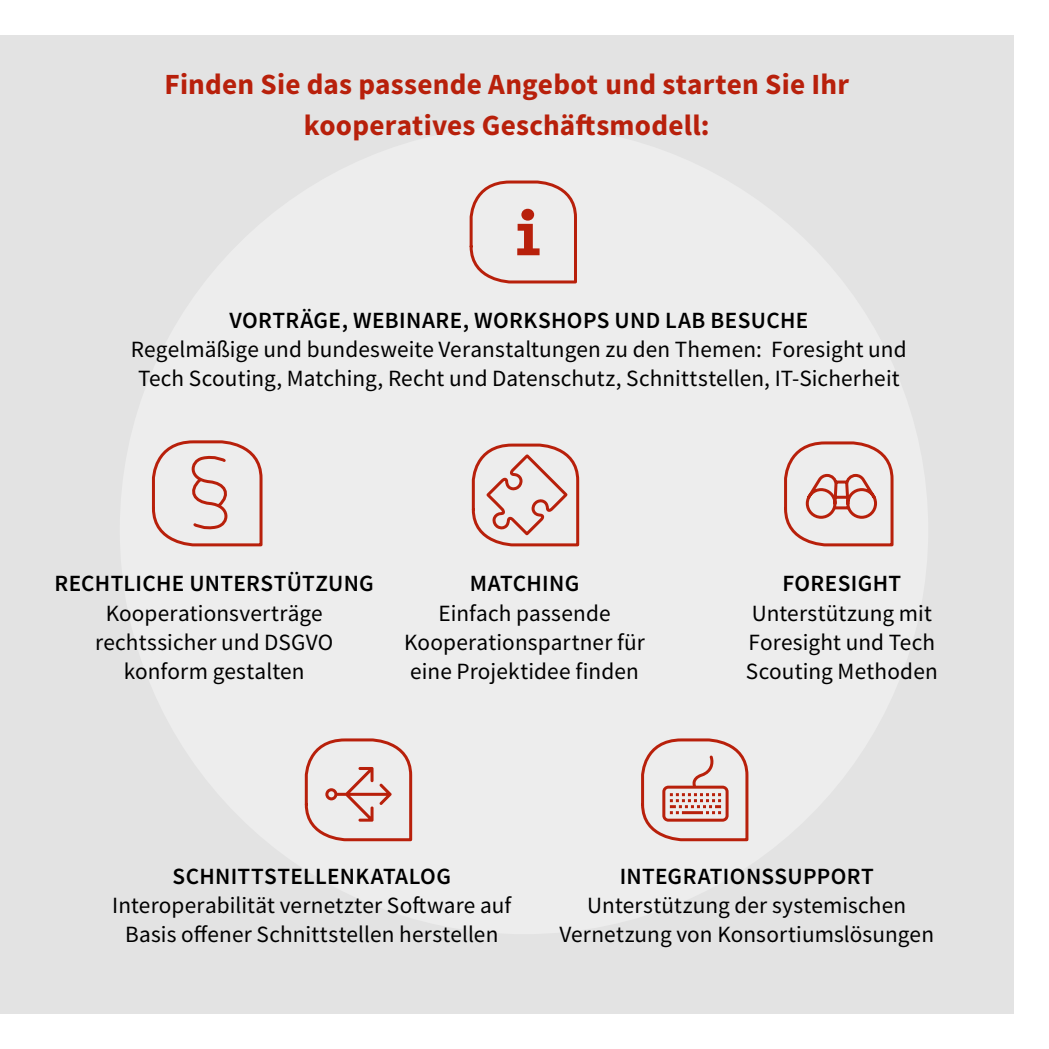
<style>
.page{position:relative;width:1049px;height:1049px;background:#fff}
.page>*{position:absolute;margin:0;border:0;box-sizing:border-box;transform-origin:0 0}
.t1{font:700 29.25px/41px "Source Sans Pro";letter-spacing:.005em;color:#b8200b;text-align:center}
.t2{font:23.25px/29.2px "Source Sans Pro";letter-spacing:.005em;color:#000;text-align:center}
.t3{font:600 23.25px "Source Sans Pro";letter-spacing:.015em;color:#000}
</style>
<div class="page">
<div style="left:0;top:35px;width:1013px;height:978px;background:#e3e3e3"></div>
<div style="left:120px;top:126px;width:808px;height:808px;background:#ededed;border-radius:50%"></div>
<svg style="left:784px;top:441px;width:110px;height:106px"></svg>
<svg style="left:152px;top:440px;width:111px;height:107px"></svg>
<svg style="left:469px;top:180px;width:108px;height:104px"></svg>
<svg style="left:304px;top:738px;width:109px;height:104px"></svg>
<svg style="left:641px;top:738px;width:108px;height:104px"></svg>
<svg style="left:471px;top:443px;width:109px;height:104px"></svg>
<p class="t1" style="left:165px;top:63px;width:686px">Finden Sie das passende Angebot und starten Sie Ihr kooperatives Geschäftsmodell:</p>
<p class="t3" style="left:229px;top:305px;width:580px">VORTRÄGE, WEBINARE, WORKSHOPS UND LAB BESUCHE</p>
<p class="t2" style="left:131px;top:335px;width:777px">Regelmäßige und bundesweite Veranstaltungen zu den Themen: Foresight und<br>Tech Scouting, Matching, Recht und Datenschutz, Schnittstellen, IT-Sicherheit</p>
<p class="t3" style="left:55px;top:568px;width:321px">RECHTLICHE UNTERSTÜTZUNG</p>
<p class="t2" style="left:95px;top:598px;width:240px">Kooperationsverträge rechtssicher und DSGVO konform gestalten</p>
<p class="t3" style="left:470px;top:568px;width:111px">MATCHING</p>
<p class="t2" style="left:404px;top:598px;width:242px">Einfach passende<br>Kooperationspartner für eine Projektidee finden</p>
<p class="t3" style="left:782px;top:568px;width:120px">FORESIGHT</p>
<p class="t2" style="left:746px;top:598px;width:193px;text-align:left">Unterstützung mit<br>Foresight und Tech<br>Scouting Methoden</p>
<p class="t3" style="left:173px;top:861px;width:280px">SCHNITTSTELLENKATALOG</p>
<p class="t2" style="left:112px;top:890px;width:401px">Interoperabilität vernetzter Software auf<br>Basis offener Schnittstellen herstellen</p>
<p class="t3" style="left:620px;top:861px;width:256px">INTEGRATIONSSUPPORT</p>
<p class="t2" style="left:559px;top:890px;width:376px">Unterstützung der systemischen<br>Vernetzung von Konsortiumslösungen</p>
</div>
